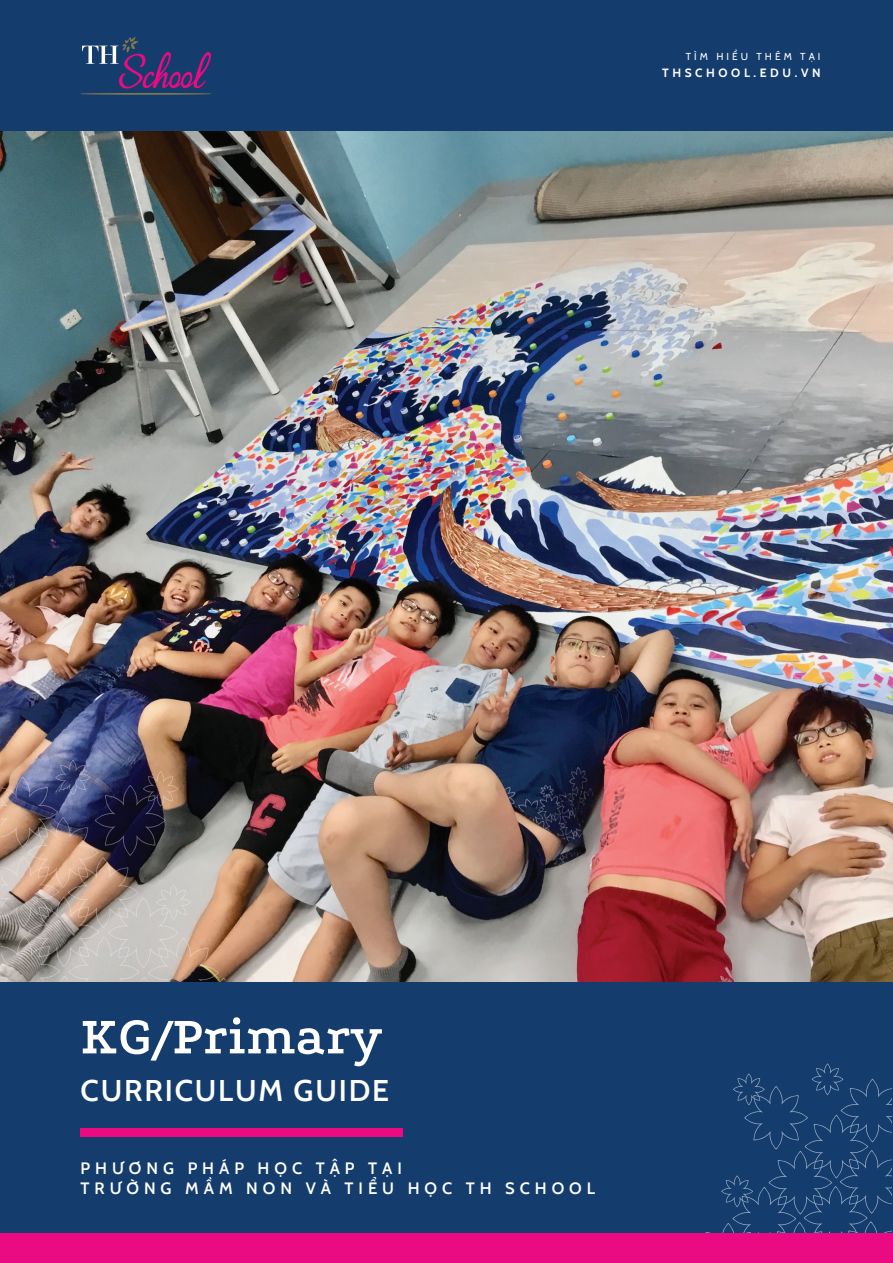
<style>
.page{position:relative;width:893px;height:1263px;background:#fff}
.page>*{position:absolute;margin:0;border:0;box-sizing:border-box;transform-origin:0 0}
.t1{font:600 55.05px "Podkova";color:#fff}
.t2{font:600 30px "Cabin";letter-spacing:.06em;color:#fff}
.t3{font:600 16.5px/19.8px "Cabin";letter-spacing:.3em;color:#fff}
.t4{font:700 12px "Cabin";letter-spacing:.3em;color:#fff}
.t5{font:10.05px "Cabin";letter-spacing:.3em;color:#fff}
</style>
<div class="page">
<div style="left:0;top:0;width:893px;height:132px;background:#143d6e"></div>
<img style="left:0;top:132px;width:893px;height:850px">
<div style="left:0;top:982px;width:893px;height:281px;background:#143d6e"></div>
<svg style="left:81px;top:37px;width:130px;height:58px"></svg>
<svg style="left:705px;top:1064px;width:187px;height:169px"></svg>
<img style="left:1px;top:760px;width:229px;height:221px">
<div style="left:81px;top:1128px;width:322px;height:8px;background:#ea0a81"></div>
<div style="left:1px;top:1233px;width:892px;height:30px;background:#ea0a81"></div>
<p class="t5" style="left:686px;top:49px;width:136px">TÌM HIỂU THÊM TẠI</p>
<p class="t4" style="left:662px;top:63px;width:160px">THSCHOOL.EDU.VN</p>
<h1 class="t1" style="left:81px;top:1000px;width:303px">KG/Primary</h1>
<h2 class="t2" style="left:81px;top:1066px;width:310px">CURRICULUM GUIDE</h2>
<p class="t3" style="left:81px;top:1157px;width:516px">PHƯƠNG PHÁP HỌC TẬP TẠI<br>TRƯỜNG MẦM NON VÀ TIỂU HỌC TH SCHOOL</p>
</div>
